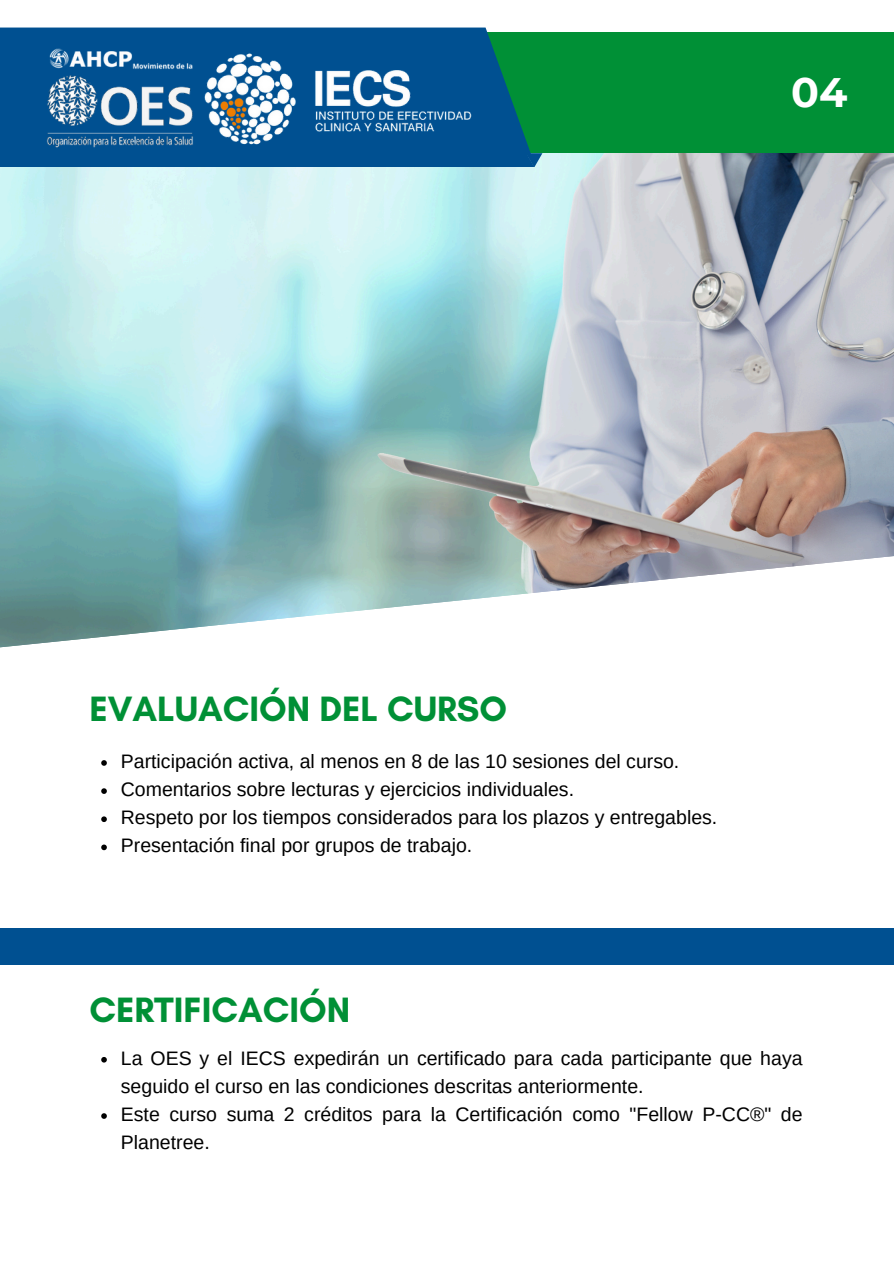
<style>
.page{position:relative;width:894px;height:1264px;background:#fff}
.page>*{position:absolute;margin:0;border:0;box-sizing:border-box;transform-origin:0 0}
.t1{font:700 41.1px "Montserrat";color:#fff}
.t2{font:700 35.85px "Glacial Indifference";color:#009036}
.t3{font:19.5px/28.2px "Arimo";color:#000}
</style>
<div class="page">
<img style="left:0;top:153px;width:893px;height:398px">
<svg style="left:0;top:551px;width:893px;height:215px"></svg>
<div style="left:0;top:928px;width:893px;height:36px;background:#005091"></div>
<div style="left:395px;top:33px;width:498px;height:120px;background:#009036"></div>
<svg style="left:0;top:28px;width:531px;height:125px;fill:#005091"></svg>
<img style="left:212px;top:44px;width:266px;height:107px">
<img style="left:32px;top:44px;width:180px;height:109px">
<div style="left:0;top:153px;width:542px;height:14px;background:#005091"></div>
<svg style="left:101px;top:760px;width:6px;height:5px"></svg>
<svg style="left:101px;top:788px;width:6px;height:6px"></svg>
<svg style="left:101px;top:816px;width:6px;height:6px"></svg>
<svg style="left:101px;top:844px;width:6px;height:6px"></svg>
<svg style="left:101px;top:1057px;width:6px;height:5px"></svg>
<svg style="left:101px;top:1113px;width:6px;height:5px"></svg>
<p class="t1" style="left:791px;top:67px;width:58px">04</p>
<h1 class="t2" style="left:89px;top:686px;width:419px">EVALUACIÓN DEL CURSO</h1>
<p class="t3" style="left:121px;top:747px;width:560px">Participación activa, al menos en 8 de las 10 sesiones del curso.</p>
<p class="t3" style="left:121px;top:775px;width:454px">Comentarios sobre lecturas y ejercicios individuales.</p>
<p class="t3" style="left:121px;top:803px;width:597px">Respeto por los tiempos considerados para los plazos y entregables.</p>
<p class="t3" style="left:121px;top:831px;width:353px">Presentación final por grupos de trabajo.</p>
<p class="t2" style="left:89px;top:987px;width:262px">CERTIFICACIÓN</p>
<p class="t3" style="left:121px;top:1043px;width:683px">La OES y el IECS expedirán un certificado para cada participante que haya seguido el curso en las condiciones descritas anteriormente.</p>
<p class="t3" style="left:121px;top:1100px;width:683px">Este curso suma 2 créditos para la Certificación como "Fellow P-CC®" de<br>Planetree.</p>
</div>
